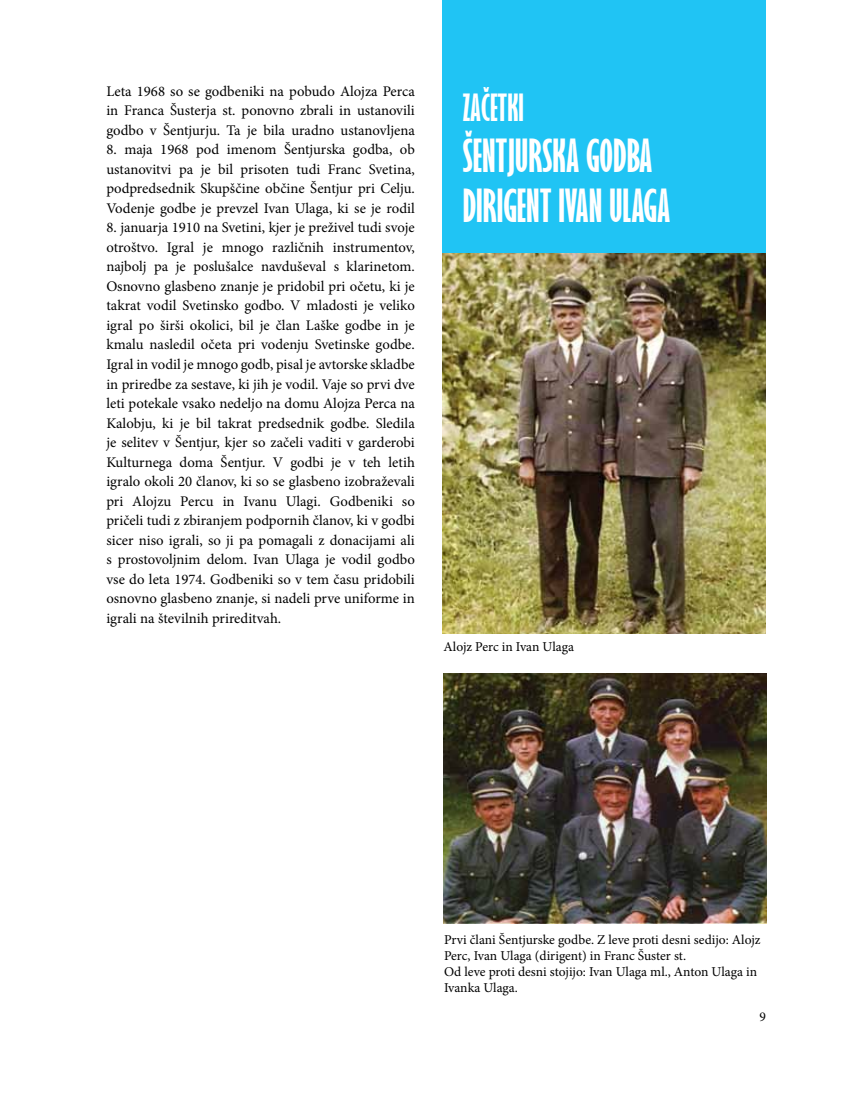
<style>
.page{position:relative;width:851px;height:1106px;background:#fff}
.page>*{position:absolute;margin:0;border:0;box-sizing:border-box;transform-origin:0 0}
.t1{font:700 extra-condensed 42px/50.4px "Gill Sans";color:#fff}
.t2{font:700 extra-condensed 34.5px "Gill Sans";color:#fff}
.t3{font:14.7px/19.5px "Minion Pro";color:#000;text-align:justify}
.t4{font:13.5px/16.2px "Minion Pro";color:#000}
</style>
<div class="page">
<div style="left:442px;top:0;width:323px;height:297px;background:#20c4f4"></div>
<img style="left:443px;top:673px;width:323px;height:250px">
<img style="left:442px;top:253px;width:323px;height:380px">
<p class="t3" style="left:106px;top:81px;width:310px">Leta 1968 so se godbeniki na pobudo Alojza Perca in Franca Šusterja st. ponovno zbrali in ustanovili godbo v Šentjurju. Ta je bila uradno ustanovljena</p>
<p class="t3" style="left:106px;top:140px;width:310px">8. maja 1968 pod imenom Šentjurska godba, ob ustanovitvi pa je bil prisoten tudi Franc Svetina, podpredsednik Skupščine občine Šentjur pri Celju.<br>Vodenje godbe je prevzel Ivan Ulaga, ki se je rodil</p>
<p class="t3" style="left:106px;top:218px;width:310px">8. januarja 1910 na Svetini, kjer je preživel tudi svoje otroštvo. Igral je mnogo različnih instrumentov, najbolj pa je poslušalce navduševal s klarinetom.<br>Osnovno glasbeno znanje je pridobil pri očetu, ki je takrat vodil Svetinsko godbo. V mladosti je veliko igral po širši okolici, bil je član Laške godbe in je kmalu nasledil očeta pri vodenju Svetinske godbe.<br>Igral in vodil je mnogo godb, pisal je avtorske skladbe in priredbe za sestave, ki jih je vodil. Vaje so prvi dve leti potekale vsako nedeljo na domu Alojza Perca na Kalobju, ki je bil takrat predsednik godbe. Sledila je selitev v Šentjur, kjer so začeli vaditi v garderobi Kulturnega doma Šentjur. V godbi je v teh letih igralo okoli 20 članov, ki so se glasbeno izobraževali pri Alojzu Percu in Ivanu Ulagi. Godbeniki so pričeli tudi z zbiranjem podpornih članov, ki v godbi sicer niso igrali, so ji pa pomagali z donacijami ali s prostovoljnim delom. Ivan Ulaga je vodil godbo vse do leta 1974. Godbeniki so v tem času pridobili osnovno glasbeno znanje, si nadeli prve uniforme in igrali na številnih prireditvah.</p>
<h2 class="t2" style="left:462px;top:87px;width:63px">ZAČETKI</h2>
<h1 class="t1" style="left:462px;top:130px;width:209px">ŠENTJURSKA GODBA<br>DIRIGENT IVAN ULAGA</h1>
<p class="t4" style="left:443px;top:638px;width:132px">Alojz Perc in Ivan Ulaga</p>
<p class="t4" style="left:444px;top:931px;width:318px">Prvi člani Šentjurske godbe. Z leve proti desni sedijo: Alojz Perc, Ivan Ulaga (dirigent) in Franc Šuster st.<br>Od leve proti desni stojijo: Ivan Ulaga ml., Anton Ulaga in Ivanka Ulaga.</p>
<p class="t4" style="left:759px;top:1008px;width:8px">9</p>
</div>
